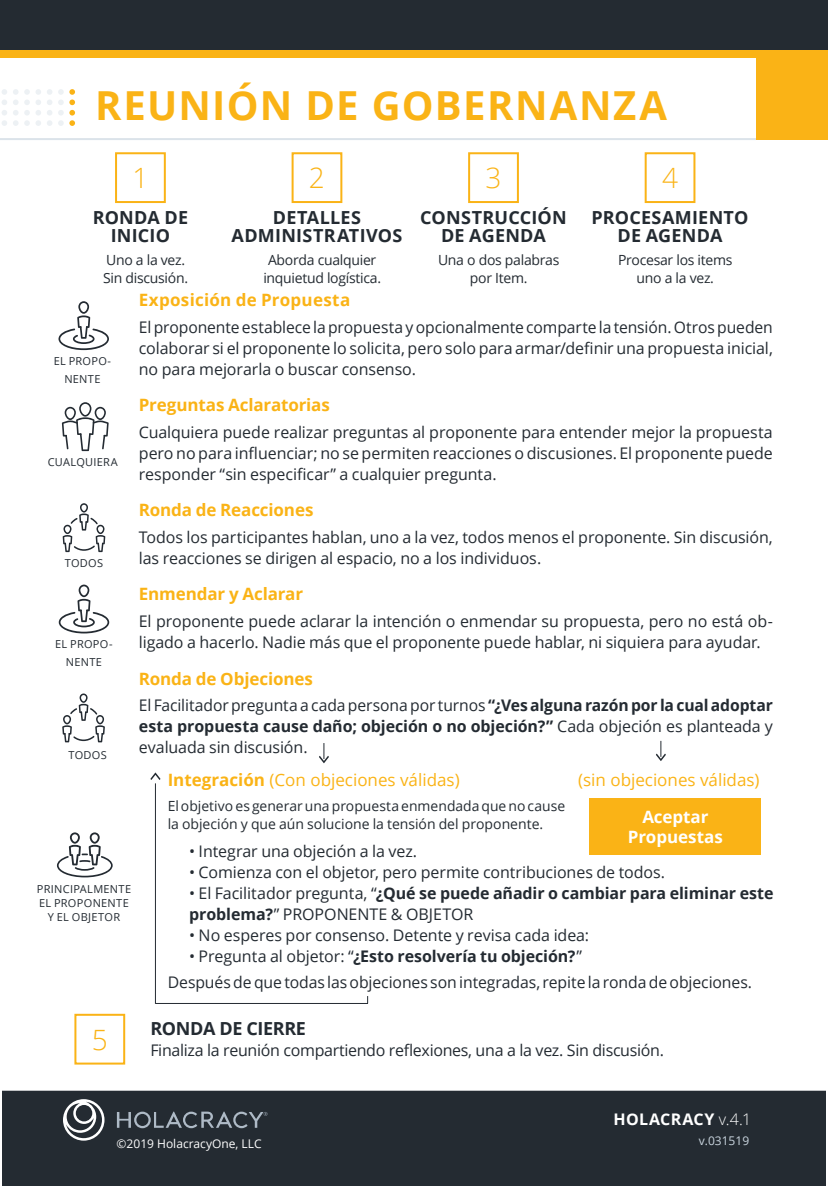
<style>
.page{position:relative;width:828px;height:1188px;background:#fff}
.page>*{position:absolute;margin:0;border:0;box-sizing:border-box;transform-origin:0 0}
.t1{font:700 40px "Open Sans";letter-spacing:.035em;color:#fab316}
.t2{font:300 28px "Open Sans";color:#fab316}
.governance_header{font:700 18px/18px "Open Sans";letter-spacing:.01em;color:#242b32;text-align:center}
.governance_body{font:700 18px "Open Sans";letter-spacing:-.02em;color:#242b32}
.governance_h2{font:700 17px "Open Sans";letter-spacing:-.005em;color:#fab316}
.t3{font:17px "Open Sans";color:#fab316}
.governance_h2-2{font:700 17px "Open Sans";letter-spacing:.015em;color:#fab316}
.governance_header-2{font:700 17px/20px "Open Sans";letter-spacing:-.005em;color:#fff;text-align:center}
.governance_body_bull{font:16px/21px "Open Sans";letter-spacing:-.005em;color:#242b32;text-align:justify}
.governance_body_bull-2{font:700 16px/21px "Open Sans";letter-spacing:-.005em;color:#242b32}
.t4{font:700 16px "Open Sans";letter-spacing:.02em;color:#fff}
.governance_body-2{font:14px/18px "Open Sans";letter-spacing:-.02em;color:#242b32;text-align:center}
.governance_body_bull-3{font:14px/18px "Open Sans";color:#242b32}
.t5{font:12px "Open Sans";color:#fff}
.t6{font:12px "Open Sans";color:#cad5df}
.governance_body-3{font:11px/18px "Open Sans";letter-spacing:.03em;color:#242b32;text-align:center}
.s1{font-weight:700}
.s2{font-weight:400}
.s3{font-weight:300}
</style>
<div class="page">
<div style="left:0;top:0;width:828px;height:58px;background:#fab316"></div>
<div style="left:0;top:0;width:828px;height:50px;background:#242b32"></div>
<svg style="left:13px;top:89px;width:17px;height:37px"></svg>
<svg style="left:36px;top:89px;width:5px;height:37px"></svg>
<svg style="left:47px;top:89px;width:5px;height:37px"></svg>
<svg style="left:58px;top:89px;width:17px;height:37px"></svg>
<svg style="left:2px;top:89px;width:5px;height:37px"></svg>
<hr style="left:0;top:138px;width:756px;height:2px;background:#dbe3ea">
<div style="left:756px;top:58px;width:72px;height:82px;background:#fab316"></div>
<svg style="left:63px;top:503px;width:42px;height:49px"></svg>
<svg style="left:62px;top:694px;width:43px;height:48px"></svg>
<svg style="left:59px;top:585px;width:50px;height:48px"></svg>
<svg style="left:59px;top:301px;width:50px;height:49px"></svg>
<svg style="left:57px;top:832px;width:56px;height:45px"></svg>
<svg style="left:62px;top:402px;width:47px;height:49px"></svg>
<div style="left:1px;top:1090px;width:826px;height:97px;background:#242b32"></div>
<div style="left:0;top:1089px;width:828px;height:99px;border:2px solid #fff"></div>
<svg style="left:63px;top:1099px;width:42px;height:42px"></svg>
<svg style="left:117px;top:1111px;width:151px;height:17px"></svg>
<div style="left:590px;top:798px;width:171px;height:57px;background:#fab316"></div>
<hr style="left:155px;top:783px;width:1px;height:221px;background:#242b32">
<hr style="left:155px;top:1003px;width:213px;height:1px;background:#242b32">
<svg style="left:319px;top:743px;width:10px;height:20px"></svg>
<svg style="left:656px;top:741px;width:10px;height:20px"></svg>
<div style="left:115px;top:152px;width:51px;height:51px;border:2px solid #fab316"></div>
<div style="left:292px;top:152px;width:50px;height:51px;border:2px solid #fab316"></div>
<div style="left:468px;top:152px;width:51px;height:51px;border:2px solid #fab316"></div>
<div style="left:645px;top:152px;width:50px;height:51px;border:2px solid #fab316"></div>
<div style="left:74px;top:1014px;width:51px;height:51px;border:2px solid #fab316"></div>
<svg style="left:150px;top:773px;width:10px;height:7px"></svg>
<p class="t1" style="left:95px;top:77px;width:573px">REUNIÓN DE GOBERNANZA</p>
<p class="t2" style="left:132px;top:159px;width:17px">1</p>
<p class="t2" style="left:309px;top:159px;width:17px">2</p>
<p class="t2" style="left:486px;top:159px;width:17px">3</p>
<p class="t2" style="left:662px;top:159px;width:17px">4</p>
<p class="governance_header" style="left:93px;top:208px;width:97px">RONDA DE<br>INICIO</p>
<p class="governance_body-2" style="left:106px;top:250px;width:81px">Uno a la vez.</p>
<p class="governance_body-2" style="left:103px;top:268px;width:86px">Sin discusión.</p>
<p class="governance_header" style="left:420px;top:208px;width:148px">CONSTRUCCIÓN<br>DE AGENDA</p>
<p class="governance_header" style="left:232px;top:208px;width:172px">DETALLES<br>ADMINISTRATIVOS</p>
<p class="governance_header" style="left:592px;top:208px;width:159px">PROCESAMIENTO<br>DE AGENDA</p>
<p class="governance_body-2" style="left:263px;top:250px;width:119px">Aborda cualquier inquietud logística.</p>
<p class="governance_body-2" style="left:438px;top:250px;width:123px">Una o dos palabras por Item.</p>
<p class="governance_body-2" style="left:618px;top:250px;width:116px">Procesar los items</p>
<p class="governance_body-2" style="left:637px;top:268px;width:79px">uno a la vez.</p>
<p class="governance_body-3" style="left:54px;top:352px;width:59px">EL PROPO-<br>NENTE</p>
<p class="governance_body-3" style="left:48px;top:453px;width:72px">CUALQUIERA</p>
<p class="governance_body-3" style="left:65px;top:554px;width:40px">TODOS</p>
<p class="governance_body-3" style="left:55px;top:635px;width:59px">EL PROPO-<br>NENTE</p>
<p class="governance_body-3" style="left:68px;top:745px;width:40px">TODOS</p>
<p class="governance_body-3" style="left:37px;top:882px;width:96px;line-height:14px">PRINCIPALMENTE<br>EL PROPONENTE<br>Y EL OBJETOR</p>
<p class="governance_h2-2" style="left:139px;top:288px;width:213px">Exposición de Propuesta</p>
<p class="governance_body_bull" style="left:139px;top:316px;width:636px">El proponente establece la propuesta y opcionalmente comparte la tensión. Otros pueden colaborar si el proponente lo solicita, pero solo para armar/definir una propuesta inicial, no para mejorarla o buscar consenso.</p>
<p class="governance_h2" style="left:139px;top:393px;width:193px">Preguntas Aclaratorias</p>
<p class="governance_body_bull" style="left:139px;top:421px;width:636px">Cualquiera puede realizar preguntas al proponente para entender mejor la propuesta pero no para influenciar; no se permiten reacciones o discusiones. El proponente puede responder “sin especificar” a cualquier pregunta.</p>
<p class="governance_h2" style="left:139px;top:498px;width:176px">Ronda de Reacciones</p>
<p class="governance_body_bull" style="left:139px;top:526px;width:636px">Todos los participantes hablan, uno a la vez, todos menos el proponente. Sin discusión, las reacciones se dirigen al espacio, no a los individuos.</p>
<p class="governance_h2" style="left:139px;top:582px;width:166px">Enmendar y Aclarar</p>
<p class="governance_body_bull" style="left:139px;top:610px;width:636px">El proponente puede aclarar la intención o enmendar su propuesta, pero no está ob&shy;ligado a hacerlo. Nadie más que el proponente puede hablar, ni siquiera para ayudar.</p>
<p class="governance_h2" style="left:139px;top:666px;width:176px">Ronda de Objeciones</p>
<p class="governance_body_bull" style="left:139px;top:694px;width:635px">El Facilitador pregunta a cada persona por turnos <span class="s1">“¿Ves alguna razón por la cual adoptar esta propuesta cause daño; objeción o no objeción?”</span> Cada objeción es planteada y evaluada sin discusión.</p>
<p class="t3" style="left:168px;top:768px;width:294px"><span class="s1">Integración</span> (Con objeciones válidas)</p>
<p class="t3" style="left:578px;top:768px;width:183px">(sin objeciones válidas)</p>
<p class="governance_body_bull-3" style="left:168px;top:797px;width:399px">El objetivo es generar una propuesta enmendada que no cause la objeción y que aún solucione la tensión del proponente.</p>
<p class="governance_body_bull" style="left:189px;top:840px;width:230px">• Integrar una objeción a la vez.</p>
<p class="governance_body_bull" style="left:189px;top:861px;width:478px">• Comienza con el objetor, pero permite contribuciones de todos.</p>
<p class="governance_body_bull-2" style="left:189px;top:882px;width:586px"><span class="s2">• El Facilitador pregunta, “</span>¿Qué se puede añadir o cambiar para eliminar este problema?<span class="s2">” PROPONENTE &amp; OBJETOR</span></p>
<p class="governance_body_bull" style="left:189px;top:924px;width:401px">• No esperes por consenso. Detente y revisa cada idea:</p>
<p class="governance_body_bull-2" style="left:189px;top:945px;width:394px"><span class="s2">• Pregunta al objetor: “</span>¿Esto resolvería tu objeción?<span class="s2">”</span></p>
<p class="governance_body_bull" style="left:168px;top:972px;width:586px">Después de que todas las objeciones son integradas, repite la ronda de objeciones.</p>
<p class="governance_header-2" style="left:628px;top:807px;width:96px">Aceptar<br>Propuestas</p>
<p class="t2" style="left:92px;top:1021px;width:17px">5</p>
<p class="governance_body" style="left:150px;top:1016px;width:157px">RONDA DE CIERRE</p>
<p class="governance_body_bull" style="left:150px;top:1040px;width:515px">Finaliza la reunión compartiendo reflexiones, una a la vez. Sin discusión.</p>
<p class="t5" style="left:117px;top:1136px;width:146px">©2019 HolacracyOne, LLC</p>
<p class="t4" style="left:614px;top:1108px;width:139px">HOLACRACY <span class="s3">v.4.1</span></p>
<p class="t6" style="left:699px;top:1133px;width:52px">v.031519</p>
</div>
